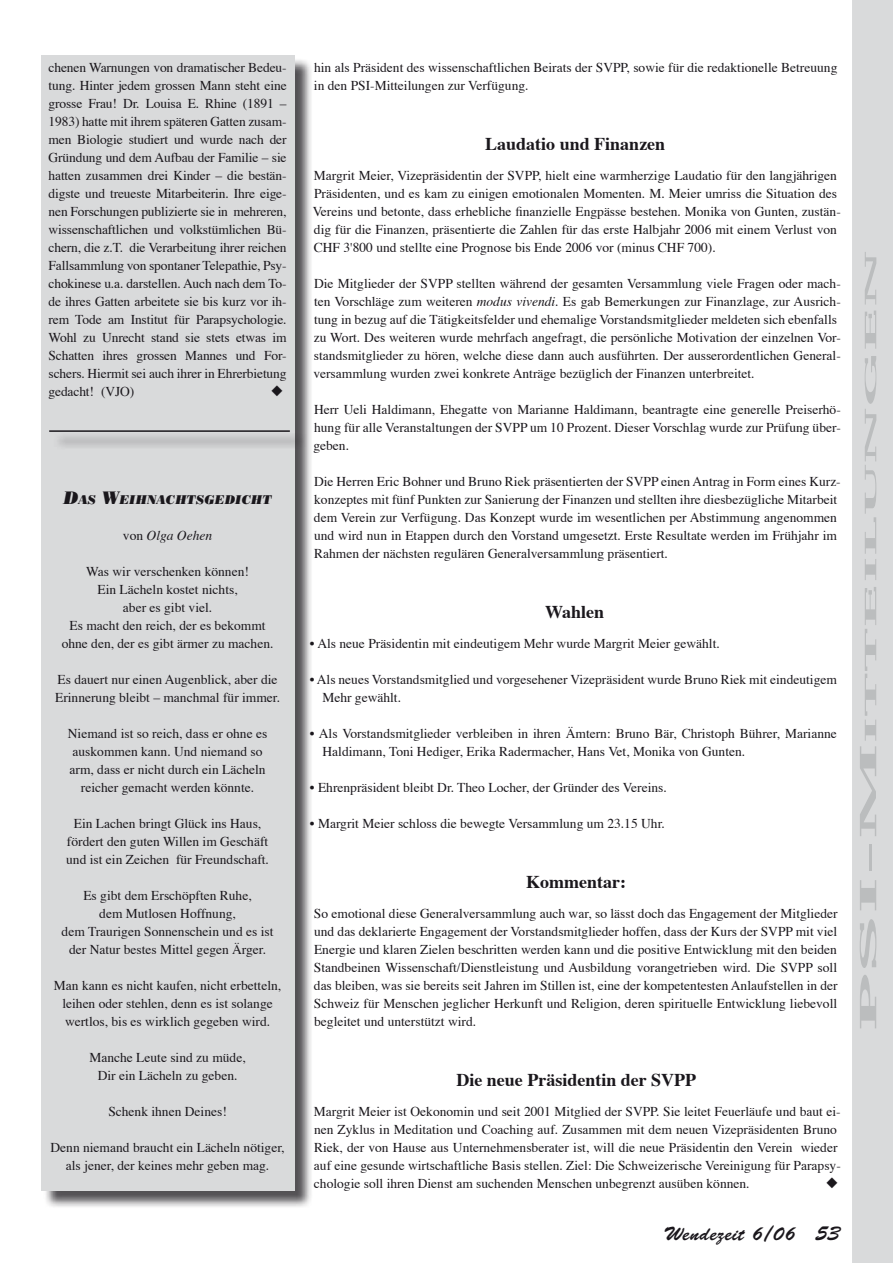
<style>
.page{position:relative;width:893px;height:1263px;background:#fff}
.page>*{position:absolute;margin:0;border:0;box-sizing:border-box;transform-origin:0 0}
.t1{font:19.5px "Brush Script";letter-spacing:.025em;color:#1a171c}
.t2{font:700 18px "Times";color:#1a171c}
.t3{font:700 16.8px "Candida";color:#bbbdbe;scale:4 1}
.t4{font:13.5px/18px "Times";color:#1a171c}
.t5{font:italic 13.5px "Times";color:#1a171c}
.t6{font:italic 12.6px "Poster Bodoni BT";color:#1a171c}
.s1{font-size:18px}
.s2{font-style:normal}
.s3{font-style:italic}
.s4{font-size:21px}
.s5{font-size:24px}
</style>
<div class="page">
<div style="left:852px;top:0;width:41px;height:1263px;background:#d9dadb"></div>
<div style="left:43px;top:58px;width:270px;height:1151px;background:#1a171c;opacity:.75"></div>
<div style="left:41px;top:55px;width:253px;height:1136px;background:#d9dadb"></div>
<div style="left:53px;top:433px;width:254px;height:17px;background:#1a171c;opacity:.85"></div>
<hr style="left:49px;top:430px;width:241px;height:2px;background:#1a171c">
<p class="t4" style="left:49px;top:59px;width:240px;text-align:justify">chenen Warnungen von dramatischer Bedeu&shy;tung. Hinter jedem grossen Mann steht eine grosse Frau! Dr. Louisa E. Rhine (1891 – 1983) hatte mit ihrem späteren Gatten zusam&shy;men Biologie studiert und wurde nach der Gründung und dem Aufbau der Familie – sie hatten zusammen drei Kinder – die bestän&shy;digste und treueste Mitarbeiterin. Ihre eige&shy;nen Forschungen publizierte sie in mehreren, wissenschaftlichen und volkstümlichen Bü&shy;chern, die z.T. die Verarbeitung ihrer reichen Fallsammlung von spontaner Telepathie, Psy&shy;chokinese u.a. darstellen. Auch nach dem To&shy;de ihres Gatten arbeitete sie bis kurz vor ih&shy;rem Tode am Institut für Parapsychologie.<br>Wohl zu Unrecht stand sie stets etwas im Schatten ihres grossen Mannes und For&shy;schers. Hiermit sei auch ihrer in Ehrerbietung gedacht! (VJO)</p>
<p class="t6" style="left:63px;top:492px;width:210px"><span class="s1">D</span>AS <span class="s1">W</span>EIHNACHTSGEDICHT</p>
<p class="t5" style="left:123px;top:527px;width:91px"><span class="s2">von</span> Olga Oehen</p>
<p class="t4" style="left:62px;top:563px;width:213px;text-align:center">Was wir verschenken können!<br>Ein Lächeln kostet nichts,<br>aber es gibt viel.<br>Es macht den reich, der es bekommt ohne den, der es gibt ärmer zu machen.</p>
<p class="t4" style="left:55px;top:671px;width:226px">Es dauert nur einen Augenblick, aber die<br>Erinnerung bleibt – manchmal für immer.</p>
<p class="t4" style="left:68px;top:725px;width:201px;text-align:center">Niemand ist so reich, dass er ohne es auskommen kann. Und niemand so arm, dass er nicht durch ein Lächeln reicher gemacht werden könnte.</p>
<p class="t4" style="left:66px;top:815px;width:204px;text-align:center">Ein Lachen bringt Glück ins Haus, fördert den guten Willen im Geschäft und ist ein Zeichen für Freundschaft.</p>
<p class="t4" style="left:62px;top:887px;width:213px;text-align:center">Es gibt dem Erschöpften Ruhe,<br>dem Mutlosen Hoffnung,<br>dem Traurigen Sonnenschein und es ist der Natur bestes Mittel gegen Ärger.</p>
<p class="t4" style="left:54px;top:977px;width:229px;text-align:center">Man kann es nicht kaufen, nicht erbetteln, leihen oder stehlen, denn es ist solange wertlos, bis es wirklich gegeben wird.</p>
<p class="t4" style="left:89px;top:1049px;width:158px;text-align:center">Manche Leute sind zu müde,<br>Dir ein Lächeln zu geben.</p>
<p class="t4" style="left:108px;top:1103px;width:120px">Schenk ihnen Deines!</p>
<p class="t4" style="left:51px;top:1139px;width:236px;text-align:center">Denn niemand braucht ein Lächeln nötiger, als jener, der keines mehr geben mag.</p>
<p class="t4" style="left:314px;top:59px;width:525px">hin als Präsident des wissenschaftlichen Beirats der SVPP, sowie für die redaktionelle Betreuung in den PSI-Mitteilungen zur Verfügung.</p>
<h2 class="t2" style="left:485px;top:132px;width:182px">Laudatio und Finanzen</h2>
<p class="t4" style="left:313px;top:167px;width:530px">Margrit Meier, Vizepräsidentin der SVPP, hielt eine warmherzige Laudatio für den langjährigen Präsidenten, und es kam zu einigen emotionalen Momenten. M. Meier umriss die Situation des Vereins und betonte, dass erhebliche finanzielle Engpässe bestehen. Monika von Gunten, zustän&shy;dig für die Finanzen, präsentierte die Zahlen für das erste Halbjahr 2006 mit einem Verlust von CHF 3'800 und stellte eine Prognose bis Ende 2006 vor (minus CHF 700).</p>
<p class="t4" style="left:313px;top:275px;width:529px">Die Mitglieder der SVPP stellten während der gesamten Versammlung viele Fragen oder mach&shy;ten Vorschläge zum weiteren <span class="s3">modus vivendi</span>. Es gab Bemerkungen zur Finanzlage, zur Ausrich&shy;tung in bezug auf die Tätigkeitsfelder und ehemalige Vorstandsmitglieder meldeten sich ebenfalls zu Wort. Des weiteren wurde mehrfach angefragt, die persönliche Motivation der einzelnen Vor&shy;standsmitglieder zu hören, welche diese dann auch ausführten. Der ausserordentlichen General&shy;versammlung wurden zwei konkrete Anträge bezüglich der Finanzen unterbreitet.</p>
<p class="t4" style="left:313px;top:401px;width:529px;text-align:justify">Herr Ueli Haldimann, Ehegatte von Marianne Haldimann, beantragte eine generelle Preiserhö&shy;hung für alle Veranstaltungen der SVPP um 10 Prozent. Dieser Vorschlag wurde zur Prüfung über&shy;geben.</p>
<p class="t4" style="left:314px;top:473px;width:528px">Die Herren Eric Bohner und Bruno Riek präsentierten der SVPP einen Antrag in Form eines Kurz&shy;konzeptes mit fünf Punkten zur Sanierung der Finanzen und stellten ihre diesbezügliche Mitarbeit dem Verein zur Verfügung. Das Konzept wurde im wesentlichen per Abstimmung angenommen und wird nun in Etappen durch den Vorstand umgesetzt. Erste Resultate werden im Frühjahr im Rahmen der nächsten regulären Generalversammlung präsentiert.</p>
<h2 class="t2" style="left:545px;top:600px;width:61px">Wahlen</h2>
<p class="t4" style="left:310px;top:635px;width:411px">• Als neue Präsidentin mit eindeutigem Mehr wurde Margrit Meier gewählt.</p>
<p class="t4" style="left:322px;top:671px;width:516px;text-indent:-12px">• Als neues Vorstandsmitglied und vorgesehener Vizepräsident wurde Bruno Riek mit eindeutigem<br>Mehr gewählt.</p>
<p class="t4" style="left:322px;top:725px;width:516px;text-indent:-13px">• Als Vorstandsmitglieder verbleiben in ihren Ämtern: Bruno Bär, Christoph Bührer, Marianne<br>Haldimann, Toni Hediger, Erika Radermacher, Hans Vet, Monika von Gunten.</p>
<p class="t4" style="left:310px;top:779px;width:358px">• Ehrenpräsident bleibt Dr. Theo Locher, der Gründer des Vereins.</p>
<p class="t4" style="left:310px;top:815px;width:356px">• Margrit Meier schloss die bewegte Versammlung um 23.15 Uhr.</p>
<h2 class="t2" style="left:526px;top:870px;width:101px">Kommentar:</h2>
<p class="t4" style="left:314px;top:905px;width:525px;text-align:justify">So emotional diese Generalversammlung auch war, so lässt doch das Engagement der Mitglieder und das deklarierte Engagement der Vorstandsmitglieder hoffen, dass der Kurs der SVPP mit viel Energie und klaren Zielen beschritten werden kann und die positive Entwicklung mit den beiden Standbeinen Wissenschaft/Dienstleistung und Ausbildung vorangetrieben wird. Die SVPP soll das bleiben, was sie bereits seit Jahren im Stillen ist, eine der kompetentesten Anlaufstellen in der Schweiz für Menschen jeglicher Herkunft und Religion, deren spirituelle Entwicklung liebevoll begleitet und unterstützt wird.</p>
<h2 class="t2" style="left:456px;top:1068px;width:241px">Die neue Präsidentin der SVPP</h2>
<p class="t4" style="left:314px;top:1103px;width:528px">Margrit Meier ist Oekonomin und seit 2001 Mitglied der SVPP. Sie leitet Feuerläufe und baut ei&shy;nen Zyklus in Meditation und Coaching auf. Zusammen mit dem neuen Vizepräsidenten Bruno Riek, der von Hause aus Unternehmensberater ist, will die neue Präsidentin den Verein wieder auf eine gesunde wirtschaftliche Basis stellen. Ziel: Die Schweizerische Vereinigung für Parapsy&shy;chologie soll ihren Dienst am suchenden Menschen unbegrenzt ausüben können.</p>
<h1 class="t1" style="left:664px;top:1223px;width:178px">Wendezeit 6/06 <span class="s4">53</span></h1>
<p class="t3" style="left:861px;top:1031px;width:197px;rotate:-90deg"><span class="s5">PSI-M</span>itteilungen</p>
</div>
